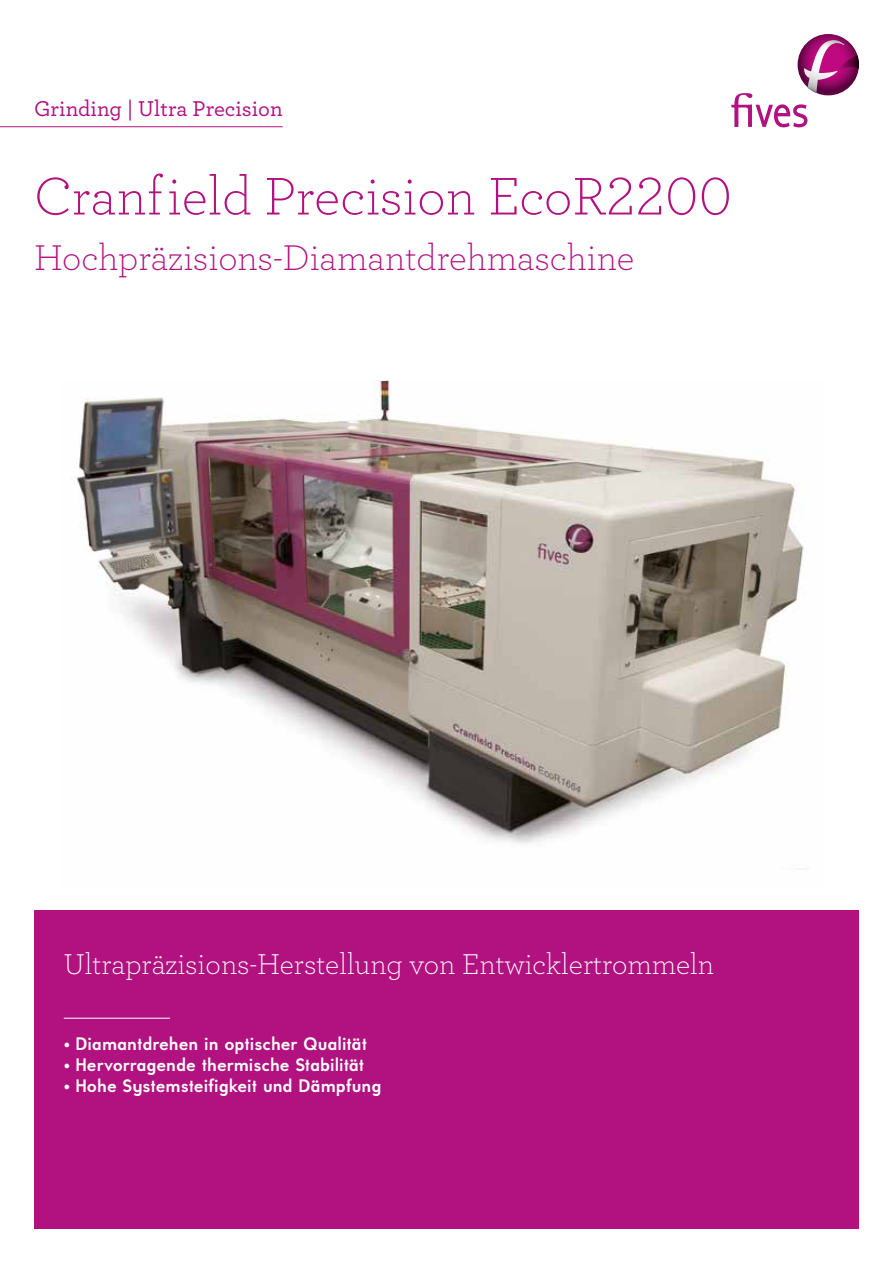
<style>
.page{position:relative;width:893px;height:1263px;background:#fff}
.page>*{position:absolute;margin:0;border:0;box-sizing:border-box;transform-origin:0 0}
.t1{font:300 55.5px "Archer";color:#b11280}
.t2{font:300 37.5px "Archer";color:#b11280}
.t3{font:300 30px "Archer";color:#fff}
.t4{font:500 22.5px "Archer";color:#b11280}
.t5{font:700 18px "Universalis ADF Std";color:#fff}
.s1{font-weight:400}
</style>
<div class="page">
<img style="left:76px;top:381px;width:730px;height:489px">
<div style="left:34px;top:910px;width:825px;height:319px;background:#b11280"></div>
<hr style="left:64px;top:1018px;width:106px;height:1px;background:#fff">
<svg style="left:798px;top:34px;width:61px;height:61px"></svg>
<svg style="left:731px;top:40px;width:128px;height:88px"></svg>
<hr style="left:0;top:126px;width:283px;height:1px;background:#b11280">
<p class="t4" style="left:34px;top:92px;width:250px">Grinding | Ultra Precision</p>
<h1 class="t1" style="left:34px;top:160px;width:700px">Cranf ield Precision EcoR2200</h1>
<h2 class="t2" style="left:34px;top:233px;width:602px">Hochpräzisions-Diamantdrehmaschine</h2>
<h3 class="t3" style="left:64px;top:944px;width:652px">Ultrapräzisions-Herstellung von Entwicklertrommeln</h3>
<p class="t5" style="left:64px;top:1033px;width:305px"><span class="s1">•</span> Diamantdrehen in optischer Qualität</p>
<p class="t5" style="left:64px;top:1054px;width:302px"><span class="s1">•</span> Hervorragende thermische Stabilität</p>
<p class="t5" style="left:64px;top:1075px;width:319px"><span class="s1">•</span> Hohe Systemsteifigkeit und Dämpfung</p>
</div>
